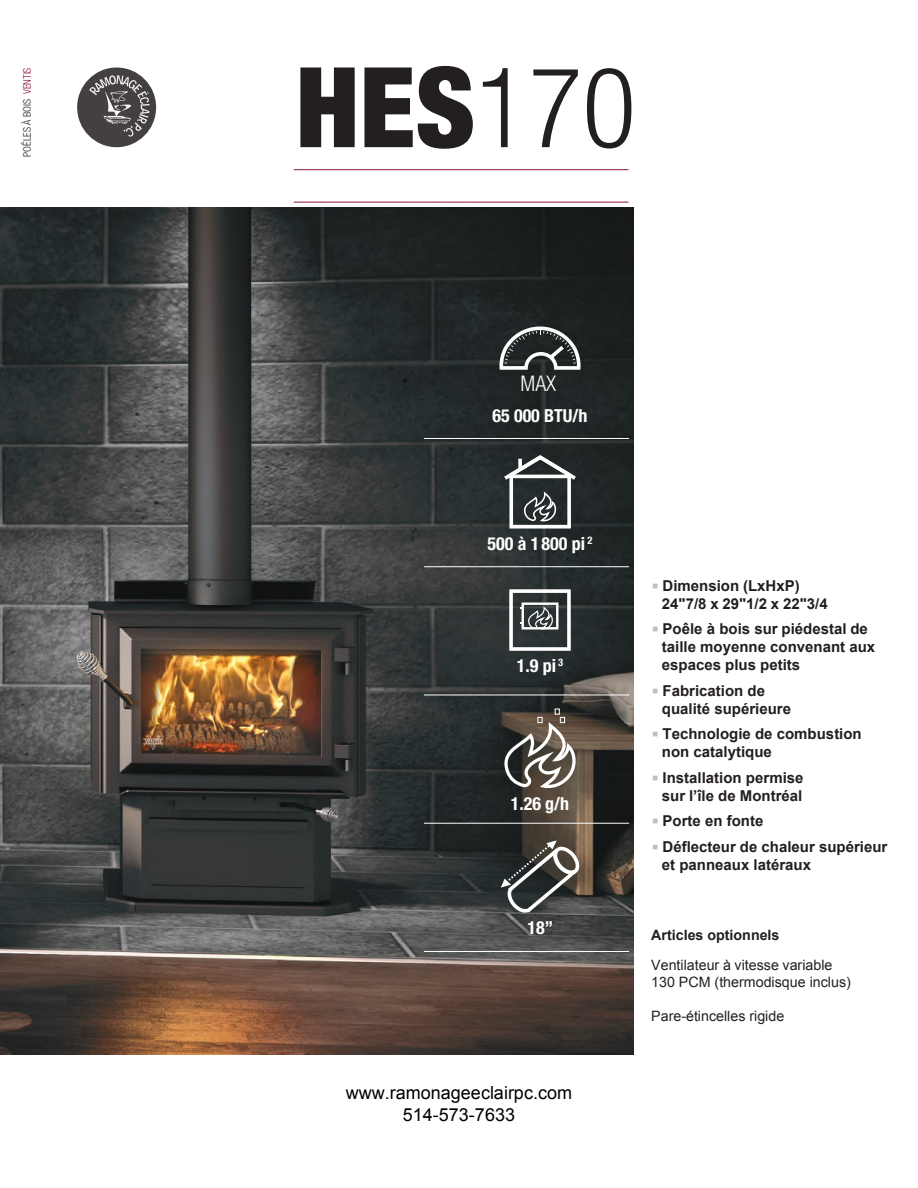
<style>
.page{position:relative;width:918px;height:1188px;background:#fff}
.page>*{position:absolute;margin:0;border:0;box-sizing:border-box;transform-origin:0 0}
.t1{font:900 condensed 111.6px "Helvetica Neue LT Pro";color:#241f1f}
.t2{font:300 condensed 21.6px "Helvetica Neue LT Pro";color:#fff}
.t3{font:700 condensed 18px "Helvetica Neue LT Pro";color:#fff}
.t4{font:18px/21.6px "Arial";color:#000;text-align:center}
.t5{font:700 15px/18px "Arial";color:#241f1f}
.t6{font:700 15px/18px "Arial";color:#241f1f}
.t7{font:14.25px/17.1px "Arial";color:#241f1f}
.t8{font:700 14.25px "Arial";color:#241f1f}
.t9{font:300 condensed 10.5px "Helvetica Neue LT Pro";color:#241f1f}
.s1{color:#891734}
.s2{font-weight:300}
.s3{font-family:"Lato";font-weight:800;color:#c0bfc1}
.s4{font-style:inherit}
</style>
<div class="page">
<img style="left:0;top:208px;width:634px;height:846px">
<div style="left:77px;top:67px;width:79px;height:80px;background:#444041;border-radius:50%"></div>
<hr style="left:294px;top:169px;width:334px;height:1px;background:#891734">
<hr style="left:294px;top:202px;width:334px;height:1px;background:#891734">
<hr style="left:424px;top:438px;width:205px;height:1px;background:#fff">
<hr style="left:424px;top:566px;width:205px;height:1px;background:#fff">
<hr style="left:424px;top:695px;width:205px;height:1px;background:#fff">
<hr style="left:424px;top:823px;width:205px;height:1px;background:#fff">
<hr style="left:424px;top:951px;width:205px;height:1px;background:#fff">
<svg style="left:498px;top:325px;width:84px;height:47px"></svg>
<svg style="left:500px;top:453px;width:80px;height:77px"></svg>
<div style="left:509px;top:589px;width:62px;height:62px;border:4px solid #fff"></div>
<div style="left:522px;top:603px;width:37px;height:27px;border:2px solid #fff"></div>
<svg style="left:521px;top:605px;width:32px;height:25px"></svg>
<svg style="left:500px;top:708px;width:134px;height:227px;background:#4e4944"></svg>
<img style="left:78px;top:67px;width:79px;height:75px">
<p class="t9" style="left:21px;top:157px;width:91px;rotate:-90deg">POÊLES À BOIS <span class="s1">VENTIS</span></p>
<h1 class="t1" style="left:296px;top:39px;width:342px">HES<span class="s2">170</span></h1>
<h2 class="t2" style="left:521px;top:371px;width:37px">MAX</h2>
<p class="t3" style="left:492px;top:405px;width:97px">65 000 BTU/h</p>
<p class="t3" style="left:488px;top:533px;width:106px">500 à 1 800 pi <sup>2</sup></p>
<p class="t3" style="left:517px;top:655px;width:48px">1.9 pi <sup>3</sup></p>
<p class="t3" style="left:511px;top:792px;width:60px">1.26 g/h</p>
<p class="t3" style="left:528px;top:917px;width:27px">18”</p>
<p class="t4" style="left:346px;top:1082px;width:228px">www.ramonageeclairpc.com<br>514-573-7633</p>
<p class="t6" style="left:662px;top:577px;width:167px;text-indent:-10px"><span class="s3">▪</span> Dimension (LxHxP)<br>24"7/8 x 29"1/2 x 22"3/4</p>
<p class="t5" style="left:662px;top:621px;width:215px;text-indent:-10px"><span class="s3">▪</span> Poêle à bois sur piédestal de taille moyenne convenant aux espaces plus petits</p>
<p class="t5" style="left:662px;top:682px;width:131px;text-indent:-10px"><span class="s3">▪</span> Fabrication de qualité supérieure</p>
<p class="t5" style="left:662px;top:726px;width:201px;text-indent:-10px"><span class="s3">▪</span> Technologie de combustion non catalytique</p>
<p class="t5" style="left:652px;top:769px;width:153px;text-align:center"><span class="s3">▪</span> Installation permise sur l’île de Montréal</p>
<p class="t5" style="left:652px;top:813px;width:113px"><span class="s3">▪</span> Porte en fonte</p>
<p class="t5" style="left:662px;top:838px;width:227px;text-indent:-10px"><span class="s3">▪</span> Déflecteur de chaleur supérieur et panneaux latéraux</p>
<p class="t8" style="left:651px;top:925px;width:130px">Articles optionnels</p>
<p class="t7" style="left:651px;top:957px;width:201px">Ventilateur à vitesse variable<br>130 PCM (thermodisque inclus)</p>
<p class="t7" style="left:651px;top:1008px;width:135px">Pare-étincelles rigid<span class="s4">e</span></p>
</div>
